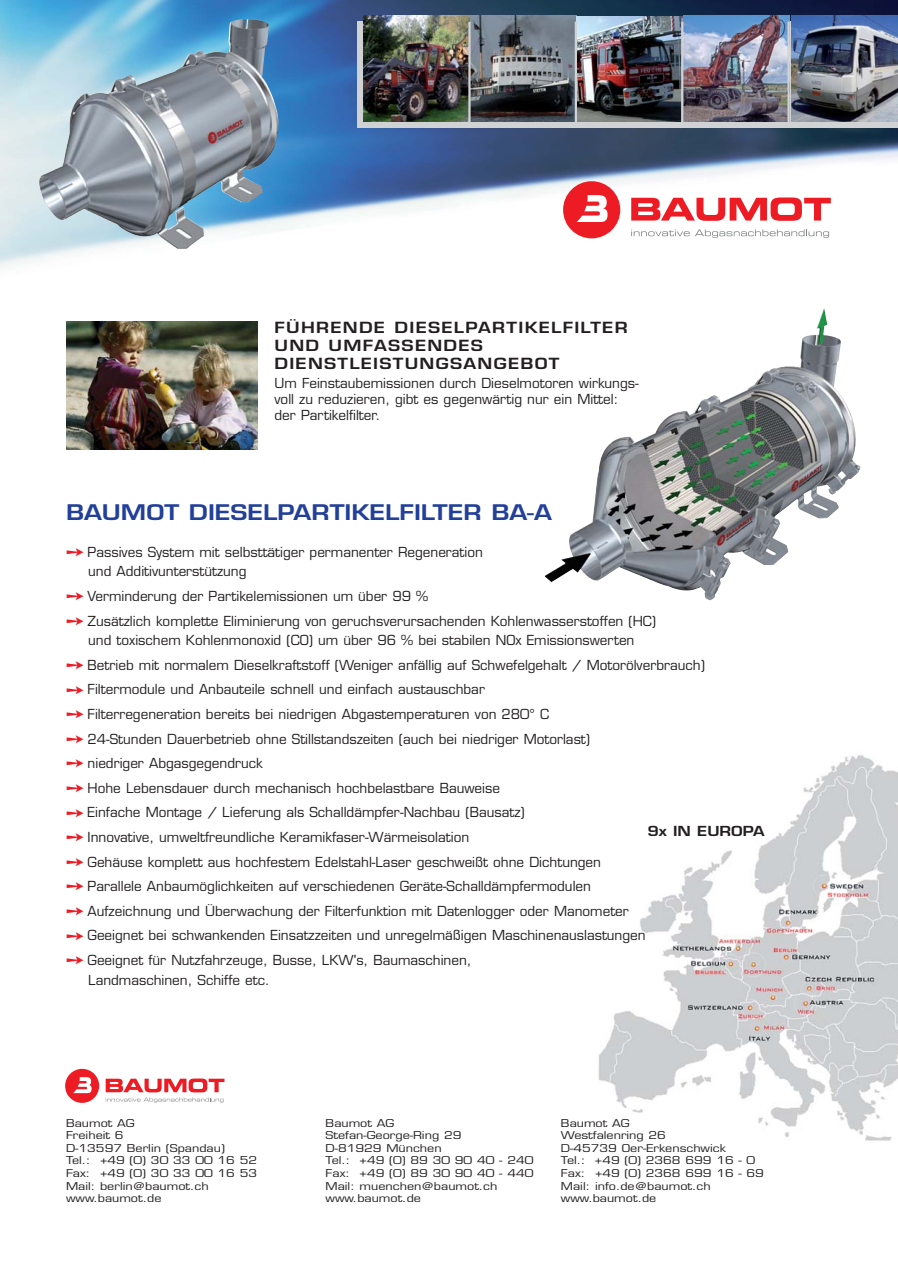
<style>
.page{position:relative;width:898px;height:1268px;background:#fff}
.page>*{position:absolute;margin:0;border:0;box-sizing:border-box;transform-origin:0 0}
.t1{font:600 21px "Eurostile";color:#223f99;scale:1.2 1}
.t2{font:600 15px/18px "Eurostile";letter-spacing:.07em;color:#231f20;scale:1.2 1}
.t3{font:13.5px/24.6px "Eurostile";color:#231f20}
.t4{font:600 13.5px "Eurostile";color:#231f20;scale:1.2 1}
.t5{font:10.5px/12.6px "Eurostile";color:#231f20;scale:1.2 1}
.s1{color:#ed1c24}
</style>
<div class="page">
<img style="left:0;top:0;width:897px;height:1141px">
<p class="t2" style="left:274px;top:320px;width:296px">FÜHRENDE DIESELPARTIKELFILTER<br>UND UMFASSENDES<br>DIENSTLEISTUNGSANGEBOT</p>
<p class="t3" style="left:274px;top:376px;width:365px;line-height:16.2px">Um Feinstaubemissionen durch Dieselmotoren wirkungs&shy;voll zu reduzieren, gibt es gegenwärtig nur ein Mittel: der Partikelfilter.</p>
<h1 class="t1" style="left:66px;top:504px;width:406px">BAUMOT DIESELPARTIKELFILTER BA-A</h1>
<p class="t3" style="left:88px;top:544px;width:396px;line-height:19.5px;text-indent:-22px"><span class="s1">➙</span> Passives System mit selbsttätiger permanenter Regeneration und Additivunterstützung</p>
<p class="t3" style="left:66px;top:585px;width:591px"><span class="s1">➙</span> Verminderung der Partikelemissionen um über 99 %<br><span class="s1">➙</span> Zusätzlich komplette Eliminierung von geruchsverursachenden Kohlenwasserstoffen (HC)</p>
<p class="t3" style="left:66px;top:629px;width:640px;text-indent:22px">und toxischem Kohlenmonoxid (CO) um über 96 % bei stabilen NOx Emissionswerten<br><span class="s1">➙</span> Betrieb mit normalem Dieselkraftstoff (Weniger anfällig auf Schwefelgehalt / Motorölverbrauch) <span class="s1">➙</span> Filtermodule und Anbauteile schnell und einfach austauschbar<br><span class="s1">➙</span> Filterregeneration bereits bei niedrigen Abgastemperaturen von 280° C<br><span class="s1">➙</span> 24-Stunden Dauerbetrieb ohne Stillstandszeiten (auch bei niedriger Motorlast)<br><span class="s1">➙</span> niedriger Abgasgegendruck<br><span class="s1">➙</span> Hohe Lebensdauer durch mechanisch hochbelastbare Bauweise<br><span class="s1">➙</span> Einfache Montage / Lieferung als Schalldämpfer-Nachbau (Bausatz)<br><span class="s1">➙</span> Innovative, umweltfreundliche Keramikfaser-Wärmeisolation<br><span class="s1">➙</span> Gehäuse komplett aus hochfestem Edelstahl-Laser geschweißt ohne Dichtungen<br><span class="s1">➙</span> Parallele Anbaumöglichkeiten auf verschiedenen Geräte-Schalldämpfermodulen<br><span class="s1">➙</span> Aufzeichnung und Überwachung der Filterfunktion mit Datenlogger oder Manometer<br><span class="s1">➙</span> Geeignet bei schwankenden Einsatzzeiten und unregelmäßigen Maschinenauslastungen<br><span class="s1">➙</span> Geeignet für Nutzfahrzeuge, Busse, LKW's, Baumaschinen,</p>
<p class="t3" style="left:88px;top:969px;width:183px">Landmaschinen, Schiffe etc.</p>
<p class="t4" style="left:647px;top:825px;width:99px">9x IN EUROPA</p>
<p class="t5" style="left:66px;top:1117px;width:161px">Baumot AG<br>Freiheit 6<br>D-13597 Berlin (Spandau)<br>Tel.: +49 (0) 30 33 00 16 52<br>Fax: +49 (0) 30 33 00 16 53<br>Mail: berlin@baumot.ch www.baumot.de</p>
<p class="t5" style="left:325px;top:1117px;width:175px">Baumot AG<br>Stefan-George-Ring 29<br>D-81929 München<br>Tel.: +49 (0) 89 30 90 40 - 240<br>Fax: +49 (0) 89 30 90 40 - 440<br>Mail: muenchen@baumot.ch www.baumot.de</p>
<p class="t5" style="left:561px;top:1117px;width:171px">Baumot AG<br>Westfalenring 26<br>D-45739 Oer-Erkenschwick<br>Tel.: +49 (0) 2368 699 16 - 0<br>Fax: +49 (0) 2368 699 16 - 69<br>Mail: info.de@baumot.ch www.baumot.de</p>
</div>
